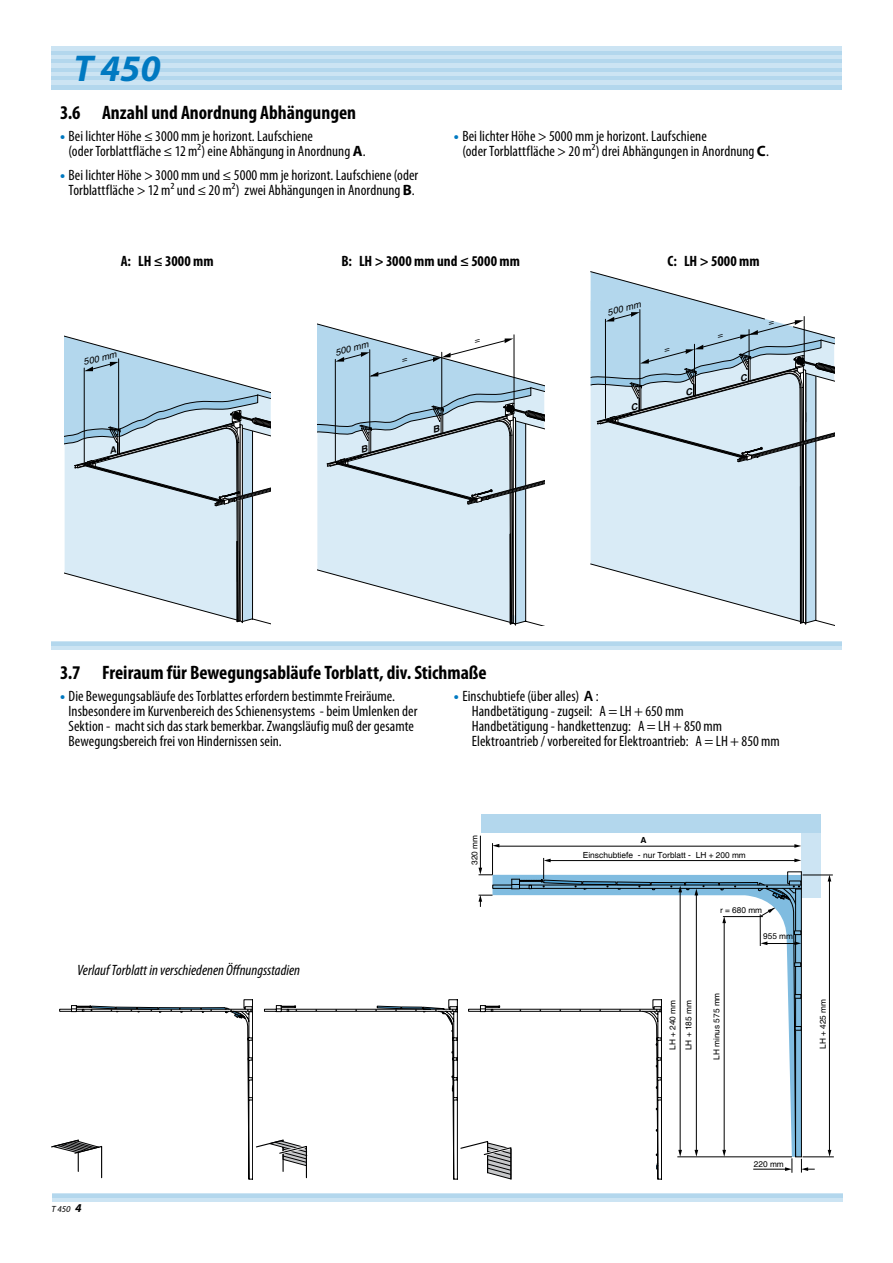
<style>
.page{position:relative;width:893px;height:1263px;background:#fff}
.page>*{position:absolute;margin:0;border:0;box-sizing:border-box;transform-origin:0 0}
.t1{font:italic 700 37.5px "Myriad Pro";color:#0079c1}
.t2{font:700 condensed 19.5px "Myriad Pro";color:#000}
.t3{font:condensed 15px/15px "Myriad Pro";letter-spacing:.005em;color:#000}
.t4{font:italic condensed 15px "Myriad Pro";color:#000}
.t5{font:700 condensed 15px "Myriad Pro";letter-spacing:.01em;color:#000}
.t6{font:italic 9.15px "Helvetica";color:#000}
.t7{font:italic 9px "Myriad Pro";color:#000}
.t8{font:8.4px/14.4px "Helvetica";color:#000}
.t9{font:8.25px/16px "Helvetica";color:#000}
.t10{font:7.95px "Helvetica";color:#000}
.s1{font-weight:700;font-stretch:normal;color:#0079c1}
.s2{font-weight:700;font-stretch:normal}
.s3{font-weight:600;font-stretch:normal}
.s4{font-weight:700;font-size:12px}
.s5{font-weight:700}
.s6{font-size:8.25px}
</style>
<div class="page">
<hr style="left:51px;top:47px;width:791px;height:4px;background:#cce4f3">
<hr style="left:51px;top:51px;width:791px;height:4px;background:#b3d7ed">
<div style="left:51px;top:55px;width:791px;height:5px;background:#cce4f3"></div>
<svg style="left:51px;top:60px;width:791px;height:4px;background:#b9daee"></svg>
<hr style="left:51px;top:64px;width:791px;height:4px;background:#cce4f3">
<hr style="left:51px;top:68px;width:791px;height:4px;background:#b3d7ed">
<div style="left:51px;top:72px;width:791px;height:5px;background:#cce4f3"></div>
<svg style="left:51px;top:77px;width:791px;height:4px;background:#b9daee"></svg>
<hr style="left:51px;top:81px;width:791px;height:4px;background:#cce4f3">
<hr style="left:51px;top:85px;width:791px;height:4px;background:#b3d7ed">
<hr style="left:51px;top:641px;width:791px;height:1px;background:#cce4f3">
<hr style="left:51px;top:642px;width:791px;height:4px;background:#b3d7ed">
<hr style="left:51px;top:646px;width:791px;height:3px;background:#cce4f3">
<hr style="left:52px;top:1193px;width:790px;height:1px;background:#cce4f3">
<hr style="left:52px;top:1194px;width:790px;height:4px;background:#b3d7ed">
<hr style="left:52px;top:1198px;width:790px;height:3px;background:#cce4f3">
<svg style="left:51px;top:1000px;width:611px;height:179px"></svg>
<div style="left:801px;top:831px;width:19px;height:67px;background:#cce4f3"></div>
<div style="left:481px;top:814px;width:340px;height:19px;background:#b3d7ed"></div>
<svg style="left:492px;top:875px;width:266px;height:282px"></svg>
<svg style="left:478px;top:868px;width:14px;height:7px"></svg>
<hr style="left:480px;top:836px;width:1px;height:33px;background:#000">
<svg style="left:478px;top:895px;width:14px;height:12px"></svg>
<hr style="left:497px;top:846px;width:300px;height:1px;background:#000">
<svg style="left:794px;top:844px;width:7px;height:4px"></svg>
<svg style="left:493px;top:844px;width:6px;height:3px"></svg>
<hr style="left:492px;top:843px;width:1px;height:32px;background:#000">
<hr style="left:546px;top:860px;width:251px;height:1px;background:#000">
<svg style="left:794px;top:858px;width:7px;height:4px"></svg>
<hr style="left:829px;top:879px;width:1px;height:272px;background:#000">
<hr style="left:802px;top:1156px;width:32px;height:1px;background:#000">
<hr style="left:802px;top:875px;width:31px;height:1px;background:#000">
<svg style="left:828px;top:1150px;width:3px;height:7px"></svg>
<svg style="left:828px;top:875px;width:3px;height:6px"></svg>
<hr style="left:753px;top:1169px;width:34px;height:1px;background:#000">
<hr style="left:724px;top:920px;width:1px;height:233px;background:#000">
<hr style="left:677px;top:1156px;width:115px;height:1px;background:#000">
<hr style="left:723px;top:916px;width:40px;height:1px;background:#000">
<svg style="left:722px;top:1150px;width:4px;height:7px"></svg>
<svg style="left:722px;top:916px;width:4px;height:7px"></svg>
<hr style="left:696px;top:893px;width:1px;height:260px;background:#000">
<svg style="left:694px;top:1150px;width:4px;height:7px"></svg>
<hr style="left:680px;top:889px;width:1px;height:264px;background:#000">
<svg style="left:678px;top:1150px;width:4px;height:7px"></svg>
<div style="left:719px;top:882px;width:39px;height:3px;background:#4da1d4;border:1px solid #000"></div>
<div style="left:685px;top:882px;width:34px;height:3px;background:#4da1d4;border:1px solid #000"></div>
<div style="left:651px;top:882px;width:34px;height:3px;background:#4da1d4;border:1px solid #000"></div>
<div style="left:582px;top:881px;width:34px;height:4px;border:1px solid #000"></div>
<svg style="left:617px;top:882px;width:38px;height:8px"></svg>
<svg style="left:678px;top:886px;width:26px;height:9px"></svg>
<svg style="left:758px;top:872px;width:57px;height:300px"></svg>
<hr style="left:520px;top:885px;width:281px;height:1px;background:#000">
<hr style="left:531px;top:888px;width:270px;height:1px;background:#000">
<svg style="left:511px;top:858px;width:75px;height:31px"></svg>
<svg style="left:65px;top:335px;width:206px;height:290px"></svg>
<svg style="left:317px;top:323px;width:227px;height:302px"></svg>
<svg style="left:590px;top:271px;width:244px;height:355px"></svg>
<h1 class="t1" style="left:73px;top:44px;width:89px">T 450</h1>
<h2 class="t2" style="left:60px;top:100px;width:298px">3.6 Anzahl und Anordnung Abhängungen</h2>
<p class="t3" style="left:69px;top:128px;width:299px;text-indent:-9px"><span class="s1">•</span> Bei lichter Höhe ≤ 3000 mm je horizont. Laufschiene<br>(oder Torblattfläche ≤ 12 m2) eine Abhängung in Anordnung <span class="s2">A</span>.</p>
<p class="t3" style="left:60px;top:167px;width:360px;text-align:center"><span class="s1">•</span> Bei lichter Höhe &gt; 3000 mm und ≤ 5000 mm je horizont. Laufschiene (oder<br>Torblattfläche &gt; 12 m2 und ≤ 20 m2) zwei Abhängungen in Anordnung <span class="s2">B</span>.</p>
<p class="t3" style="left:462px;top:128px;width:308px;text-indent:-9px"><span class="s1">•</span> Bei lichter Höhe &gt; 5000 mm je horizont. Laufschiene<br>(oder Torblattfläche &gt; 20 m2) drei Abhängungen in Anordnung <span class="s2">C</span>.</p>
<p class="t5" style="left:121px;top:251px;width:95px">A: LH ≤ 3000 mm</p>
<p class="t5" style="left:341px;top:251px;width:180px">B: LH &gt; 3000 mm und ≤ 5000 mm</p>
<p class="t5" style="left:667px;top:251px;width:94px">C: LH &gt; 5000 mm</p>
<p class="t6" style="left:82px;top:357px;width:36px;rotate:-15deg">500 mm</p>
<p class="t6" style="left:334px;top:348px;width:36px;rotate:-15deg">500 mm</p>
<p class="t6" style="left:606px;top:307px;width:36px;rotate:-15deg">500 mm</p>
<h2 class="t2" style="left:60px;top:660px;width:428px">3.7 Freiraum für Bewegungsabläufe Torblatt, div. Stichmaße</h2>
<p class="t3" style="left:69px;top:689px;width:350px;text-indent:-9px"><span class="s1">•</span> Die Bewegungsabläufe des Torblattes erfordern bestimmte Freiräume.<br>Insbesondere im Kurvenbereich des Schienensystems - beim Umlenken der Sektion - macht sich das stark bemerkbar. Zwangsläufig muß der gesamte Bewegungsbereich frei von Hindernissen sein.</p>
<p class="t3" style="left:472px;top:689px;width:309px;text-indent:-18px"><span class="s1">•</span> Einschubtiefe (über alles) <span class="s3">A</span> :<br>Handbetätigung - zugseil: A = LH + 650 mm<br>Handbetätigung - handkettenzug: A = LH + 850 mm Elektroantrieb / vorbereited for Elektroantrieb: A = LH + 850 mm</p>
<p class="t10" style="left:514px;top:730px;width:38px">illu 450 09</p>
<p class="t4" style="left:77px;top:961px;width:225px">Verlauf Torblatt in verschiedenen Öffnungsstadien</p>
<p class="t7" style="left:52px;top:1203px;width:31px">T 450 <span class="s4">4</span></p>
<p class="t9" style="left:467px;top:865px;width:31px;rotate:-90deg">320 mm</p>
<p class="t8" style="left:583px;top:833px;width:165px;text-indent:58px"><span class="s5">A<br></span>Einschubtiefe - nur Torblatt - LH <span class="s6">+ 200 mm</span></p>
<p class="t9" style="left:720px;top:902px;width:44px">r = 680 mm</p>
<p class="t9" style="left:763px;top:929px;width:31px">955 mm</p>
<p class="t9" style="left:709px;top:1060px;width:69px;rotate:-90deg">LH minus 575 mm</p>
<p class="t9" style="left:665px;top:1050px;width:52px;rotate:-90deg">LH + 240 mm<br>LH + 185 mm</p>
<p class="t9" style="left:815px;top:1049px;width:51px;rotate:-90deg">LH + 425 mm</p>
<p class="t9" style="left:754px;top:1156px;width:31px">220 mm</p>
</div>
